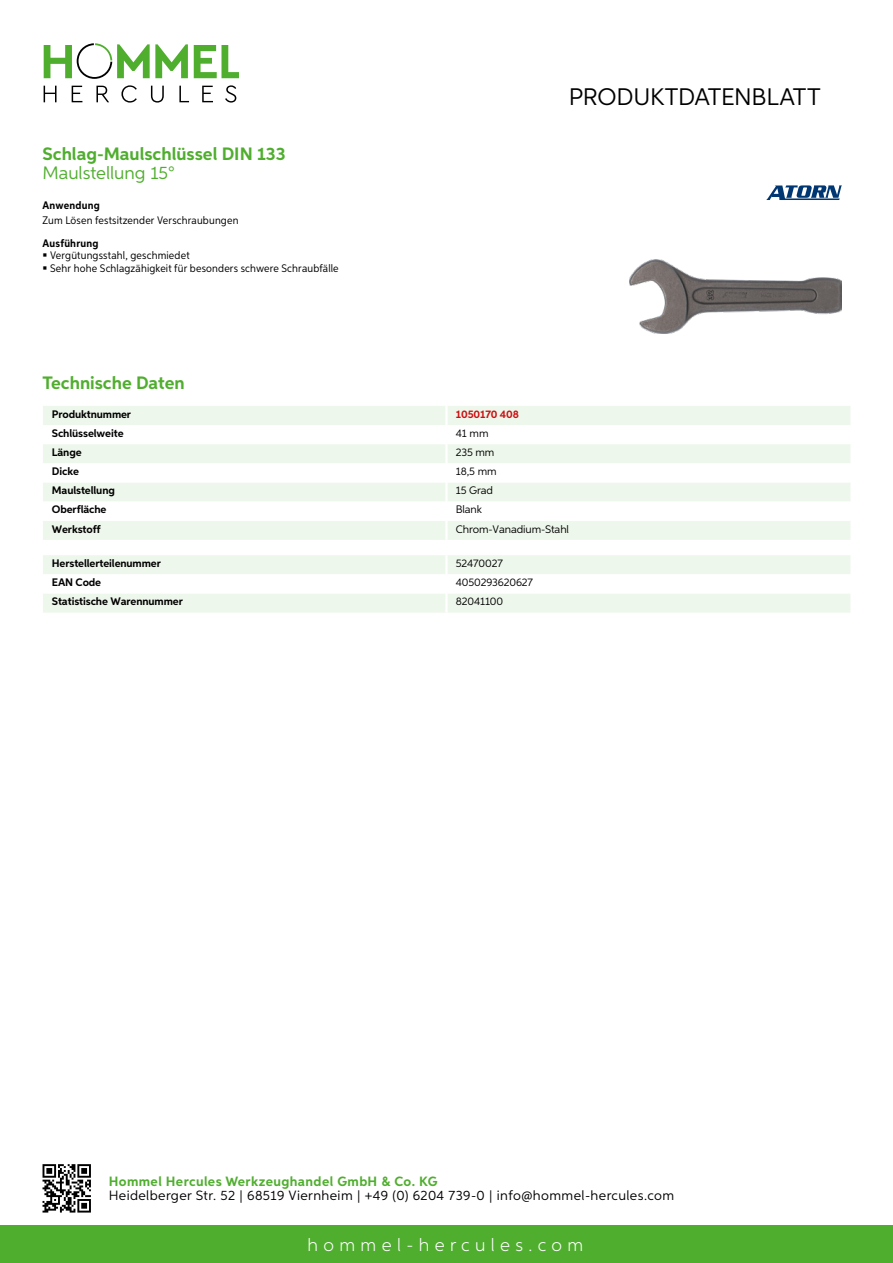
<style>
.page{position:relative;width:893px;height:1263px;background:#fff}
.page>*{position:absolute;margin:0;border:0;box-sizing:border-box;transform-origin:0 0}
.t1{font:24px "Aspira";letter-spacing:-.01em;color:#000}
.t2{font:700 18px "Aspira";color:#50ae2f}
.t3{font:300 18px "Aspira";letter-spacing:.3em;color:#fff}
.t4{font:18px "Aspira";color:#50ae2f}
.t5{font:13.5px "Aspira";letter-spacing:.03em;color:#000}
.t6{font:700 13.5px "Aspira";letter-spacing:.03em;color:#50ae2f}
.t7{font:700 10.95px "Aspira";letter-spacing:-.01em;color:#000}
.t8{font:10.95px/12.8px "Aspira Nar";letter-spacing:.015em;color:#000}
.t9{font:10.95px "Aspira";letter-spacing:-.01em;color:#000}
.t10{font:700 10.95px "Aspira Nar";letter-spacing:.02em;color:#000}
.t11{font:700 10.95px "Aspira";letter-spacing:-.01em;color:#cd1013}
</style>
<div class="page">
<div style="left:0;top:1226px;width:893px;height:37px;background:#50ae2f"></div>
<svg style="left:43px;top:1164px;width:48px;height:48px"></svg>
<svg style="left:194px;top:45px;width:45px;height:33px"></svg>
<svg style="left:44px;top:43px;width:144px;height:36px"></svg>
<svg style="left:44px;top:86px;width:13px;height:16px"></svg>
<svg style="left:72px;top:86px;width:10px;height:16px"></svg>
<svg style="left:96px;top:86px;width:13px;height:16px"></svg>
<svg style="left:121px;top:85px;width:16px;height:18px"></svg>
<svg style="left:151px;top:86px;width:13px;height:17px"></svg>
<svg style="left:179px;top:86px;width:10px;height:16px"></svg>
<svg style="left:202px;top:86px;width:11px;height:16px"></svg>
<svg style="left:225px;top:85px;width:11px;height:18px"></svg>
<div style="left:43px;top:406px;width:807px;height:134px;background:#eef7eb"></div>
<svg style="left:43px;top:425px;width:807px;height:96px"></svg>
<hr style="left:445px;top:406px;width:3px;height:19px;background:#fff">
<hr style="left:445px;top:425px;width:3px;height:19px;background:#fff">
<hr style="left:445px;top:444px;width:3px;height:19px;background:#fff">
<hr style="left:445px;top:463px;width:3px;height:19px;background:#fff">
<hr style="left:445px;top:482px;width:3px;height:20px;background:#fff">
<hr style="left:445px;top:502px;width:3px;height:19px;background:#fff">
<hr style="left:445px;top:521px;width:3px;height:19px;background:#fff">
<svg style="left:43px;top:555px;width:807px;height:58px"></svg>
<hr style="left:445px;top:593px;width:3px;height:20px;background:#fff">
<img style="left:629px;top:259px;width:213px;height:74px">
<svg style="left:766px;top:185px;width:76px;height:15px"></svg>
<h2 class="t2" style="left:43px;top:142px;width:244px">Schlag-Maulschlüssel DIN 133</h2>
<h2 class="t4" style="left:43px;top:162px;width:134px">Maulstellung 15°</h2>
<p class="t10" style="left:43px;top:199px;width:59px">Anwendung</p>
<p class="t8" style="left:43px;top:214px;width:198px">Zum Lösen festsitzender Verschraubungen</p>
<p class="t10" style="left:43px;top:236px;width:58px">Ausführung</p>
<p class="t8" style="left:50px;top:249px;width:290px">Vergütungsstahl, geschmiedet<br>Sehr hohe Schlagzähigkeit für besonders schwere Schraubfälle</p>
<h1 class="t1" style="left:569px;top:82px;width:253px">Produktdatenblatt</h1>
<h2 class="t2" style="left:43px;top:372px;width:144px">Technische Daten</h2>
<p class="t7" style="left:52px;top:407px;width:81px">Produktnummer</p>
<p class="t11" style="left:456px;top:407px;width:65px">1050170 408</p>
<p class="t7" style="left:52px;top:426px;width:73px">Schlüsselweite</p>
<p class="t9" style="left:456px;top:426px;width:34px">41 mm</p>
<p class="t7" style="left:52px;top:446px;width:31px">Länge</p>
<p class="t9" style="left:456px;top:446px;width:40px">235 mm</p>
<p class="t7" style="left:52px;top:465px;width:29px">Dicke</p>
<p class="t9" style="left:456px;top:465px;width:42px">18,5 mm</p>
<p class="t7" style="left:52px;top:484px;width:65px">Maulstellung</p>
<p class="t9" style="left:456px;top:484px;width:39px">15 Grad</p>
<p class="t7" style="left:52px;top:503px;width:56px">Oberfläche</p>
<p class="t9" style="left:456px;top:503px;width:28px">Blank</p>
<p class="t7" style="left:52px;top:522px;width:50px">Werkstoff</p>
<p class="t9" style="left:456px;top:522px;width:115px">Chrom-Vanadium-Stahl</p>
<p class="t7" style="left:52px;top:557px;width:111px">Herstellerteilenummer</p>
<p class="t9" style="left:456px;top:557px;width:49px">52470027</p>
<p class="t7" style="left:52px;top:576px;width:51px">EAN Code</p>
<p class="t9" style="left:456px;top:576px;width:79px">4050293620627</p>
<p class="t7" style="left:52px;top:595px;width:132px">Statistische Warennummer</p>
<p class="t9" style="left:456px;top:595px;width:49px">82041100</p>
<p class="t6" style="left:109px;top:1172px;width:330px">Hommel Hercules Werkzeughandel GmbH &amp; Co. KG</p>
<p class="t5" style="left:109px;top:1187px;width:567px">Heidelberger Str. 52 | 68519 Viernheim | +49 (0) 6204 739-0 | info@hommel-hercules.com</p>
<h2 class="t3" style="left:307px;top:1234px;width:277px">hommel-hercules.com</h2>
</div>
